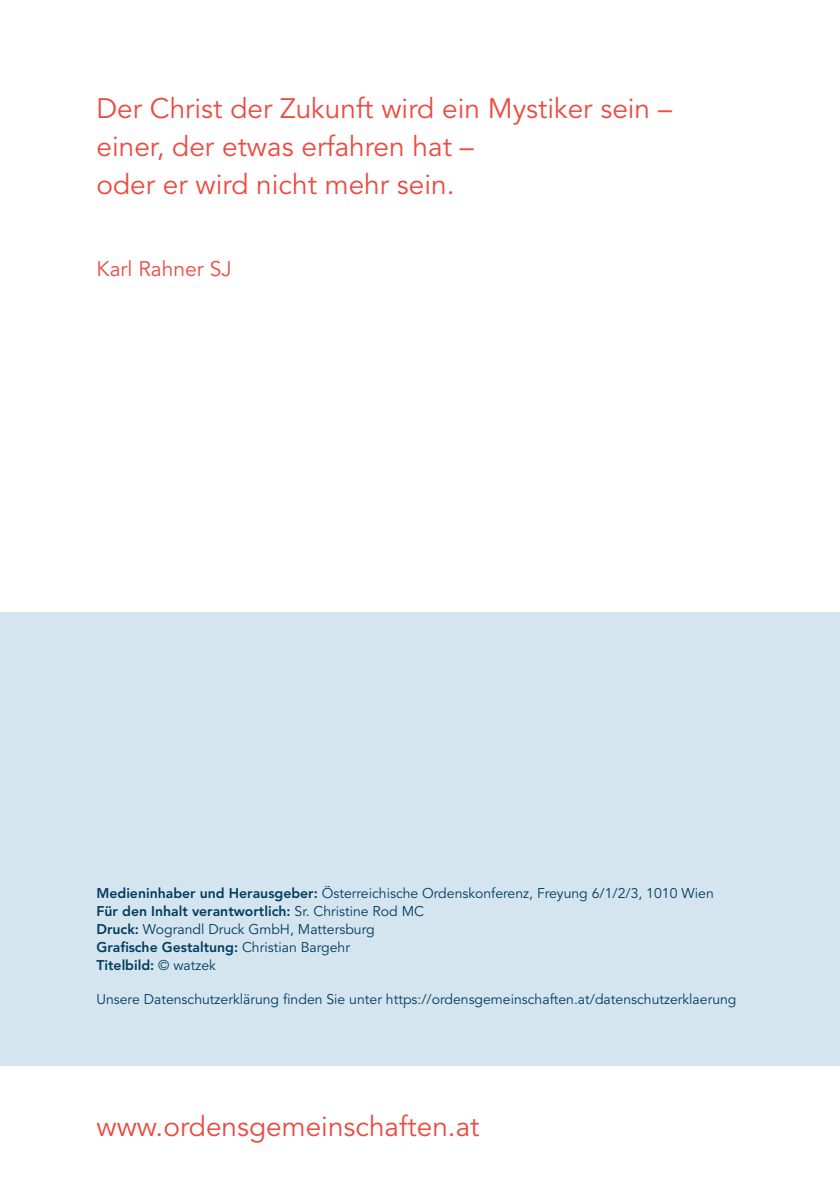
<style>
.page{position:relative;width:840px;height:1191px;background:#fff}
.page>*{position:absolute;margin:0;border:0;box-sizing:border-box;transform-origin:0 0}
.t1{font:28px/38px "Avenir LT Std";color:#eb4b41}
.t2{font:21px "Avenir LT Std";color:#eb4b41}
.t3{font:14px/18px "Avenir LT Std";color:#003c5e}
.s1{font-weight:800}
</style>
<div class="page">
<div style="left:0;top:612px;width:839px;height:454px;background:#d5e5f0"></div>
<h1 class="t1" style="left:96px;top:90px;width:576px">Der Christ der Zukunft wird ein Mystiker sein – einer, der etwas erfahren hat –<br>oder er wird nicht mehr sein.</h1>
<h2 class="t2" style="left:96px;top:256px;width:136px">Karl Rahner SJ</h2>
<p class="t3" style="left:96px;top:884px;width:618px"><span class="s1">Medieninhaber und Herausgeber:</span> Österreichische Ordenskonferenz, Freyung 6/1/2/3, 1010 Wien <span class="s1">Für den Inhalt verantwortlich:</span> Sr. Christine Rod MC<br><span class="s1">Druck:</span> Wograndl Druck GmbH, Mattersburg<br><span class="s1">Grafische Gestaltung:</span> Christian Bargehr<br><span class="s1">Titelbild:</span> © watzek</p>
<p class="t3" style="left:96px;top:990px;width:641px">Unsere Datenschutzerklärung finden Sie unter https://ordensgemeinschaften.at/datenschutzerklaerung</p>
<h1 class="t1" style="left:96px;top:1107px;width:384px">www.ordensgemeinschaften.at</h1>
</div>
